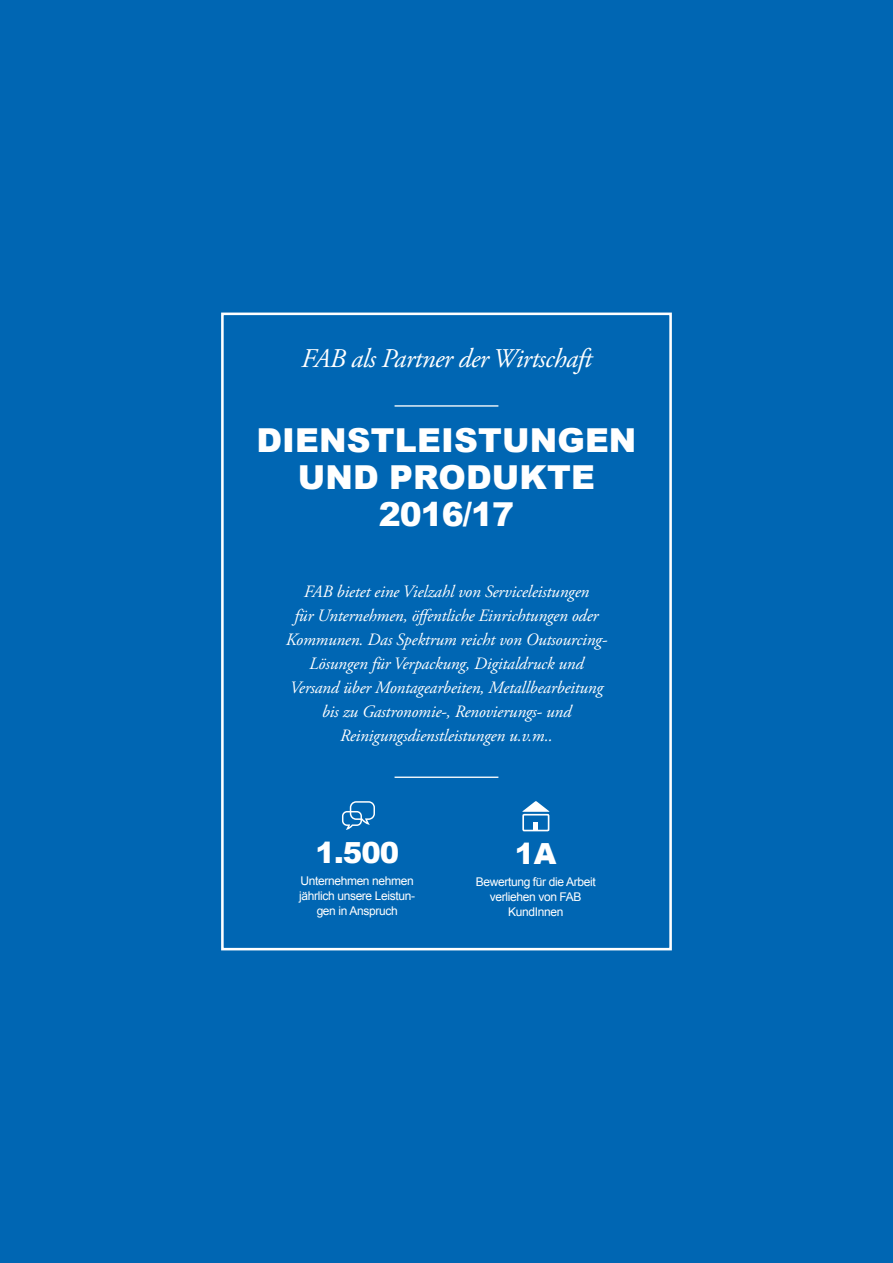
<style>
.page{position:relative;width:893px;height:1263px;background:#0066b3}
.page>*{position:absolute;margin:0;border:0;box-sizing:border-box;transform-origin:0 0}
.t1{font:900 33px/37.5px "Arial";letter-spacing:.005em;color:#fff;text-align:center}
.t2{font:900 29.1px "Arial";color:#fff}
.t3{font:italic 27px "Adobe Garamond Pro";letter-spacing:-.02em;color:#fff}
.t4{font:italic 17.25px/24px "Adobe Garamond Pro";letter-spacing:-.01em;color:#fff;text-align:center}
.t5{font:12px/15px "Arial";letter-spacing:-.03em;color:#fff;text-align:center}
</style>
<div class="page">
<svg style="left:342px;top:801px;width:33px;height:29px"></svg>
<svg style="left:522px;top:801px;width:28px;height:11px"></svg>
<div style="left:522px;top:814px;width:27px;height:17px;border:2px solid #fff"></div>
<svg style="left:534px;top:823px;width:4px;height:7px"></svg>
<div style="left:221px;top:313px;width:451px;height:637px;border:3px solid #fff"></div>
<hr style="left:395px;top:776px;width:103px;height:2px;background:#fff">
<hr style="left:395px;top:405px;width:103px;height:2px;background:#fff">
<h3 class="t3" style="left:301px;top:342px;width:292px">FAB als Partner der Wirtschaft</h3>
<h1 class="t1" style="left:256px;top:420px;width:382px">DIENSTLEISTUNGEN<br>UND PRODUKTE<br>2016/17</h1>
<p class="t4" style="left:286px;top:580px;width:323px">FAB bietet eine Vielzahl von Serviceleistungen<br>für Unternehmen, öffentliche Einrichtungen oder Kommunen. Das Spektrum reicht von Outsourcing-Lösungen für Verpackung, Digitaldruck und Versand über Montagearbeiten, Metallbearbeitung bis zu Gastronomie-, Renovierungs- und Reinigungsdienstleistungen u.v.m..</p>
<h2 class="t2" style="left:315px;top:831px;width:85px">1.500</h2>
<p class="t5" style="left:299px;top:873px;width:117px">Unternehmen nehmen jährlich unsere Leistun&shy;gen in Anspruch</p>
<h2 class="t2" style="left:515px;top:832px;width:43px">1A</h2>
<p class="t5" style="left:476px;top:874px;width:121px">Bewertung für die Arbeit verliehen von FAB<br>KundInnen</p>
</div>
